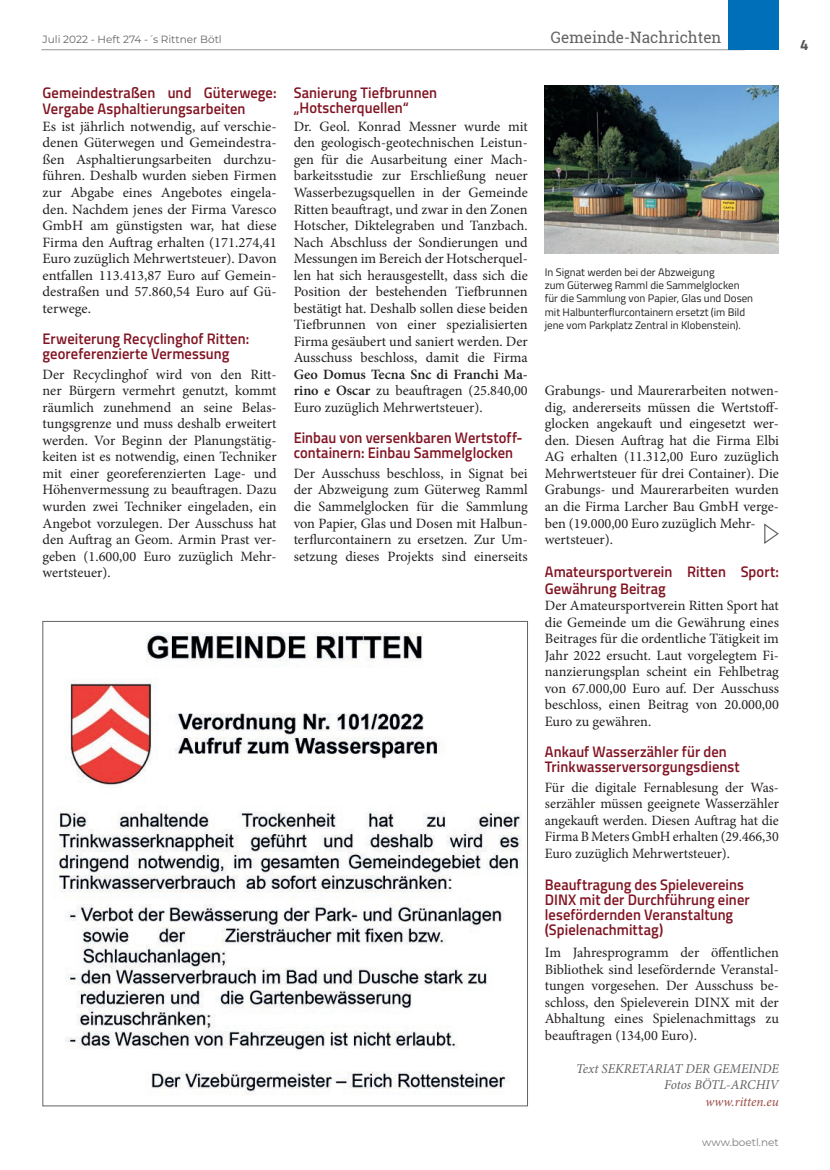
<style>
.page{position:relative;width:830px;height:1170px;background:#fff}
.page>*{position:absolute;margin:0;border:0;box-sizing:border-box;transform-origin:0 0}
.t1{font:15.75px "Roboto Slab";color:#636366}
.Infobox_Titel{font:600 15.3px/15px "Titillium Web";letter-spacing:.005em;color:#811422;scale:.95 1}
.Fließtext{font:600 15.3px/16.5px "Titillium Web";letter-spacing:.005em;color:#811422;scale:.95 1}
.t2{font:700 15px "Titillium Web";color:#57585a}
.Fließtext-2{font:14.25px/16.5px "Minion Pro";color:#231f20;text-align:justify}
.Fließtext-3{font:14.25px/16.5px "Minion Pro";color:#231f20;text-align:justify;scale:.95 1}
.Auto__www__Ende_Text{font:italic 13.5px "Minion Pro";color:#636366}
.Auto__www__Ende_Text-2{font:italic 13.5px "Minion Pro";color:#994a45}
.t3{font:10.95px "Titillium Web";color:#231f20}
.t4{font:10.5px "Montserrat";color:#636366}
.t5{font:10.5px "Montserrat";color:#797b7e}
.s1{font-weight:600}
</style>
<div class="page">
<hr style="left:41px;top:49px;width:703px;height:1px;background:#939598">
<div style="left:728px;top:0;width:50px;height:50px;background:#006fba"></div>
<svg style="left:764px;top:523px;width:15px;height:21px"></svg>
<img style="left:54px;top:632px;width:468px;height:463px">
<img style="left:544px;top:85px;width:234px;height:168px">
<p class="t4" style="left:43px;top:32px;width:181px">Juli 2022 - Heft 274 -´s Rittner Bötl</p>
<p class="t1" style="left:550px;top:26px;width:172px">Gemeinde-Nachrichten</p>
<p class="Fließtext" style="left:43px;top:83px;width:248px">Gemeindestraßen und Güterwege:<br>Vergabe Asphaltierungsarbeiten</p>
<p class="Fließtext-2" style="left:43px;top:118px;width:235px">Es ist jährlich notwendig, auf verschie&shy;denen Güterwegen und Gemeindestra&shy;ßen Asphaltierungsarbeiten durchzu&shy;führen. Deshalb wurden sieben Firmen zur Abgabe eines Angebotes eingela&shy;den. Nachdem jenes der Firma Varesco GmbH am günstigsten war, hat diese Firma den Auftrag erhalten (171.274,41<br>Euro zuzüglich Mehrwertsteuer). Davon entfallen 113.413,87 Euro auf Gemein&shy;destraßen und 57.860,54 Euro auf Gü&shy;terwege.</p>
<p class="Infobox_Titel" style="left:43px;top:330px;width:219px">Erweiterung Recyclinghof Ritten: georeferenzierte Vermessung</p>
<p class="Fließtext-2" style="left:43px;top:366px;width:235px">Der Recyclinghof wird von den Ritt&shy;ner Bürgern vermehrt genutzt, kommt räumlich zunehmend an seine Belas&shy;tungsgrenze und muss deshalb erweitert werden. Vor Beginn der Planungstätig&shy;keiten ist es notwendig, einen Techniker mit einer georeferenzierten Lage- und Höhenvermessung zu beauftragen. Dazu wurden zwei Techniker eingeladen, ein Angebot vorzulegen. Der Ausschuss hat den Auftrag an Geom. Armin Prast ver&shy;geben (1.600,00 Euro zuzüglich Mehr&shy;wertsteuer).</p>
<p class="Infobox_Titel" style="left:293px;top:84px;width:152px">Sanierung Tiefbrunnen</p>
<p class="Infobox_Titel" style="left:293px;top:99px;width:123px">„Hotscherquellen“</p>
<p class="Fließtext-2" style="left:293px;top:118px;width:235px">Dr. Geol. Konrad Messner wurde mit den geologisch-geotechnischen Leistun&shy;gen für die Ausarbeitung einer Mach&shy;barkeitsstudie zur Erschließung neuer Wasserbezugsquellen in der Gemeinde Ritten beauftragt, und zwar in den Zonen Hotscher, Diktelegraben und Tanzbach.<br>Nach Abschluss der Sondierungen und Messungen im Bereich der Hotscherquel&shy;len hat sich herausgestellt, dass sich die Position der bestehenden Tiefbrunnen bestätigt hat. Deshalb sollen diese beiden Tiefbrunnen von einer spezialisierten Firma gesäubert und saniert werden. Der Ausschuss beschloss, damit die Firma <span class="s1">Geo Domus Tecna Snc di Franchi Ma&shy;rino e Oscar</span> zu beauftragen (25.840,00<br>Euro zuzüglich Mehrwertsteuer).</p>
<p class="Infobox_Titel" style="left:293px;top:429px;width:242px">Einbau von versenkbaren Wertstoff&shy;containern: Einbau Sammelglocken</p>
<p class="Fließtext-3" style="left:293px;top:465px;width:248px">Der Ausschuss beschloss, in Signat bei der Abzweigung zum Güterweg Ramml die Sammelglocken für die Sammlung von Papier, Glas und Dosen mit Halbun&shy;terflurcontainern zu ersetzen. Zur Um&shy;setzung dieses Projekts sind einerseits</p>
<p class="t3" style="left:544px;top:264px;width:171px">In Signat werden bei der Abzweigung</p>
<p class="t3" style="left:544px;top:277px;width:196px">zum Güterweg Ramml die Sammelglocken</p>
<p class="t3" style="left:544px;top:290px;width:210px">für die Sammlung von Papier, Glas und Dosen</p>
<p class="t3" style="left:544px;top:304px;width:202px">mit Halbunterflurcontainern ersetzt (im Bild</p>
<p class="t3" style="left:544px;top:317px;width:197px">jene vom Parkplatz Zentral in Klobenstein).</p>
<p class="Fließtext-2" style="left:544px;top:382px;width:235px;text-align:left">Grabungs- und Maurerarbeiten notwen&shy;dig, andererseits müssen die Wertstoff&shy;glocken angekauft und eingesetzt wer&shy;den. Diesen Auftrag hat die Firma Elbi AG erhalten (11.312,00 Euro zuzüglich Mehrwertsteuer für drei Container). Die Grabungs- und Maurerarbeiten wurden an die Firma Larcher Bau GmbH verge&shy;ben (19.000,00 Euro zuzüglich Mehr&shy;wertsteuer).</p>
<p class="Fließtext" style="left:544px;top:562px;width:248px">Amateursportverein Ritten Sport:<br>Gewährung Beitrag</p>
<p class="Fließtext-2" style="left:544px;top:597px;width:235px">Der Amateursportverein Ritten Sport hat die Gemeinde um die Gewährung eines Beitrages für die ordentliche Tätigkeit im Jahr 2022 ersucht. Laut vorgelegtem Fi&shy;nanzierungsplan scheint ein Fehlbetrag von 67.000,00 Euro auf. Der Ausschuss beschloss, einen Beitrag von 20.000,00<br>Euro zu gewähren.</p>
<p class="Infobox_Titel" style="left:544px;top:743px;width:193px">Ankauf Wasserzähler für den</p>
<p class="Infobox_Titel" style="left:544px;top:758px;width:206px">Trinkwasserversorgungsdienst</p>
<p class="Fließtext-2" style="left:544px;top:779px;width:235px">Für die digitale Fernablesung der Was&shy;serzähler müssen geeignete Wasserzähler angekauft werden. Diesen Auftrag hat die Firma B Meters GmbH erhalten (29.466,30<br>Euro zuzüglich Mehrwertsteuer).</p>
<p class="Infobox_Titel" style="left:544px;top:875px;width:211px">Beauftragung des Spielevereins</p>
<p class="Infobox_Titel" style="left:544px;top:890px;width:217px">DINX mit der Durchführung einer lesefördernden Veranstaltung</p>
<p class="Infobox_Titel" style="left:544px;top:920px;width:126px">(Spielenachmittag)</p>
<p class="Fließtext-2" style="left:544px;top:944px;width:235px">Im Jahresprogramm der öffentlichen Bibliothek sind lesefördernde Veranstal&shy;tungen vorgesehen. Der Ausschuss be&shy;schloss, den Spieleverein DINX mit der Abhaltung eines Spielenachmittags zu beauftragen (134,00 Euro).</p>
<p class="Auto__www__Ende_Text" style="left:576px;top:1059px;width:204px">Text SEKRETARIAT DER GEMEINDE</p>
<p class="Auto__www__Ende_Text" style="left:664px;top:1075px;width:116px">Fotos BÖTL-ARCHIV</p>
<p class="Auto__www__Ende_Text-2" style="left:705px;top:1092px;width:75px">www.ritten.eu</p>
<p class="t5" style="left:702px;top:1134px;width:78px">www.boetl.net</p>
<p class="t2" style="left:799px;top:33px;width:10px">4</p>
</div>
